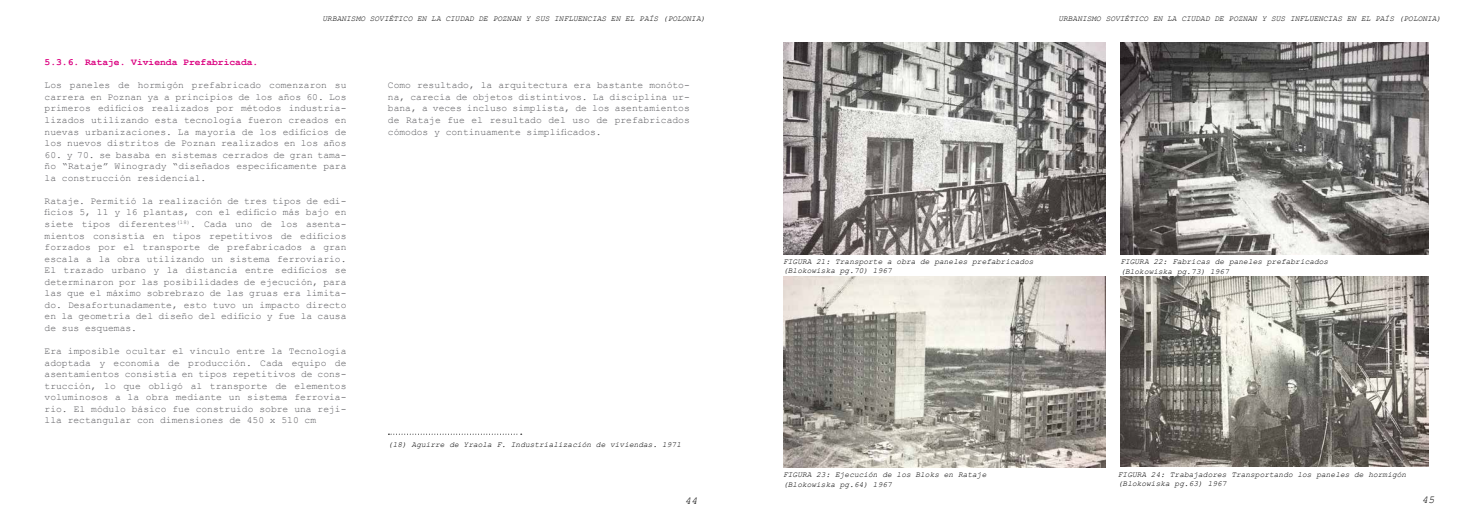
<style>
.page{position:relative;width:1474px;height:521px;background:#fff}
.page>*{position:absolute;margin:0;border:0;box-sizing:border-box;transform-origin:0 0}
.t1{font:italic 10.5px "Courier New";color:#000}
.t2{font:9.62px/11.5px "Courier New";color:#5b5b5f;text-align:justify}
.t3{font:700 9.62px "Courier New";color:#db0080}
.t4{font:italic 7.88px/9.5px "Courier New";color:#000}
</style>
<div class="page">
<img style="left:783px;top:42px;width:322px;height:212px">
<img style="left:783px;top:277px;width:322px;height:190px">
<img style="left:1120px;top:276px;width:307px;height:191px">
<img style="left:1120px;top:42px;width:307px;height:212px">
<svg style="left:388px;top:434px;width:134px;height:1px"></svg>
<p class="t4" style="left:322px;top:14px;width:384px">URBANISMO SOVIÉTICO EN LA CIUDAD DE POZNAN Y SUS INFLUENCIAS EN EL PAÍS (POLONIA)</p>
<p class="t4" style="left:1058px;top:14px;width:384px">URBANISMO SOVIÉTICO EN LA CIUDAD DE POZNAN Y SUS INFLUENCIAS EN EL PAÍS (POLONIA)</p>
<p class="t3" style="left:45px;top:56px;width:215px">5.3.6. Rataje. Vivienda Prefabricada.</p>
<p class="t2" style="left:45px;top:79px;width:303px">Los paneles de hormigón prefabricado comenzaron su carrera en Poznan ya a principios de los años 60. Los primeros edificios realizados por métodos industria&shy;lizados utilizando esta tecnología fueron creados en nuevas urbanizaciones. La mayoría de los edificios de los nuevos distritos de Poznan realizados en los años</p>
<p class="t2" style="left:45px;top:149px;width:303px">60. y 70. se basaba en sistemas cerrados de gran tama&shy;ño “Rataje” Winogrady “diseñados específicamente para la construcción residencial.</p>
<p class="t2" style="left:45px;top:195px;width:303px">Rataje. Permitió la realización de tres tipos de edi&shy;ficios 5, 11 y 16 plantas, con el edificio más bajo en siete tipos diferentes<sup>(18)</sup>. Cada uno de los asenta&shy;mientos consistía en tipos repetitivos de edificios forzados por el transporte de prefabricados a gran escala a la obra utilizando un sistema ferroviario.<br>El trazado urbano y la distancia entre edificios se determinaron por las posibilidades de ejecución, para las que el máximo sobrebrazo de las gruas era limita&shy;do. Desafortunadamente, esto tuvo un impacto directo en la geometría del diseño del edificio y fue la causa de sus esquemas.</p>
<p class="t2" style="left:45px;top:345px;width:303px">Era imposible ocultar el vínculo entre la Tecnología adoptada y economía de producción. Cada equipo de asentamientos consistía en tipos repetitivos de cons&shy;trucción, lo que obligó al transporte de elementos voluminosos a la obra mediante un sistema ferrovia&shy;rio. El módulo básico fue construido sobre una reji&shy;lla rectangular con dimensiones de 450 x 510 cm</p>
<p class="t2" style="left:388px;top:79px;width:303px">Como resultado, la arquitectura era bastante monóto&shy;na, carecía de objetos distintivos. La disciplina ur&shy;bana, a veces incluso simplista, de los asentamientos de Rataje fue el resultado del uso de prefabricados cómodos y continuamente simplificados.</p>
<p class="t4" style="left:388px;top:439px;width:294px">(18) Aguirre de Yraola F. Industrialización de viviendas. 1971</p>
<p class="t4" style="left:783px;top:256px;width:252px">FIGURA 21: Transporte a obra de paneles prefabricados (Blokowiska pg.70) 1967</p>
<p class="t4" style="left:1120px;top:257px;width:209px">FIGURA 22: Fabricas de paneles prefabricados (Blokowiska pg.73) 1967</p>
<p class="t4" style="left:783px;top:470px;width:205px">FIGURA 23: Ejecución de los Bloks en Rataje (Blokowiska pg.64) 1967</p>
<p class="t4" style="left:1117px;top:469px;width:290px">FIGURA 24: Trabajadores Transportando los paneles de hormigón (Blokowiska pg.63) 1967</p>
<p class="t1" style="left:684px;top:493px;width:14px">44</p>
<p class="t1" style="left:1421px;top:492px;width:14px">45</p>
</div>
